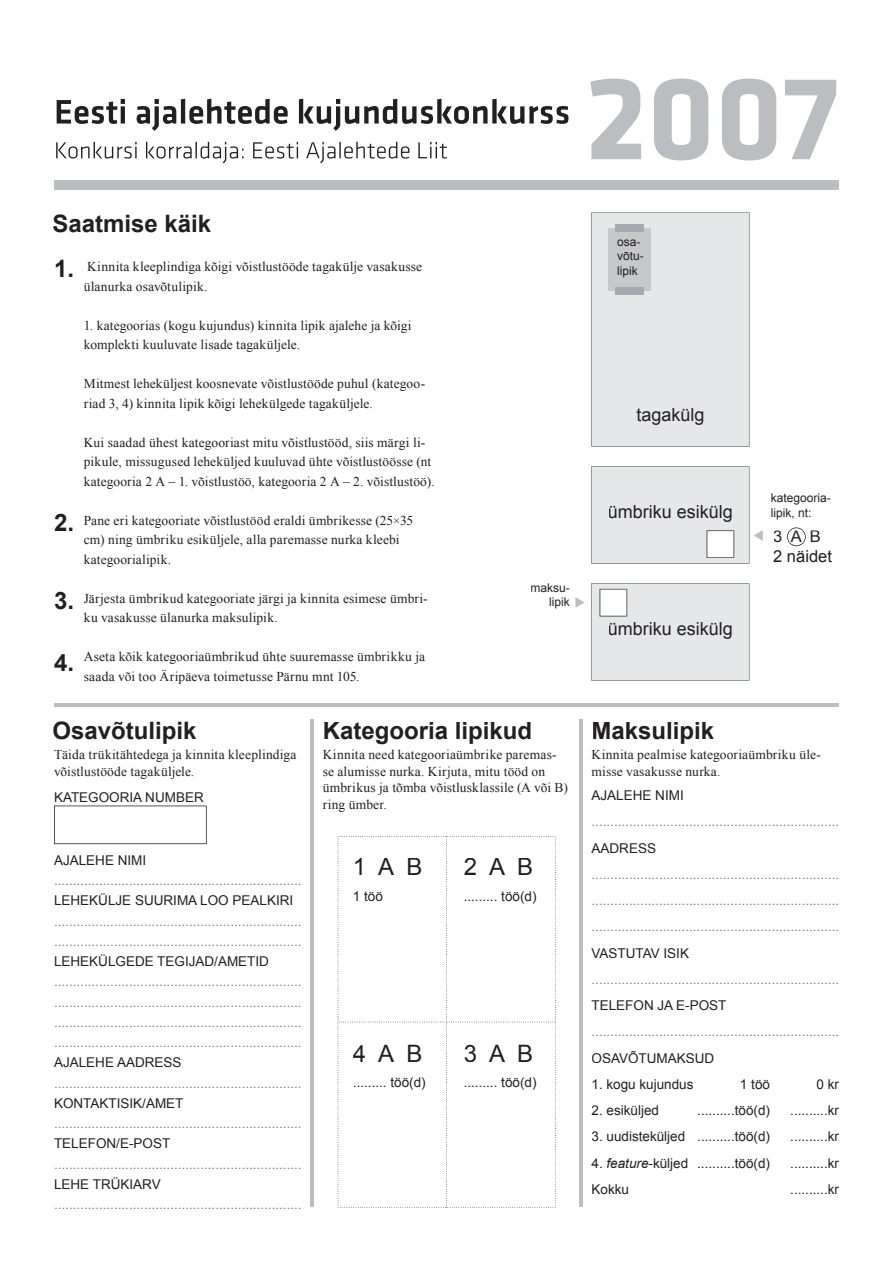
<style>
.page{position:relative;width:893px;height:1263px;background:#fff}
.page>*{position:absolute;margin:0;border:0;box-sizing:border-box;transform-origin:0 0}
.t1{font:700 24px/44.4px "Arial";color:#231f20}
.t2{font:24px "Arial";color:#231f20}
.t3{font:18px "Arial";color:#231f20}
.t4{font:16.5px/19.8px "Arial";color:#231f20}
.t5{font:13.5px/20.2px "Arial";color:#808285;text-align:justify}
.t6{font:13.5px/19.5px "Times New Roman";letter-spacing:.01em;color:#231f20}
.t7{font:13.5px "Arial";color:#231f20}
.t8{font:12px/14.4px "Arial";color:#231f20}
.s1{font-style:italic}
</style>
<div class="page">
<div style="left:54px;top:181px;width:785px;height:9px;background:#bcbdc0"></div>
<hr style="left:54px;top:703px;width:785px;height:3px;background:#bcbdc0">
<div style="left:591px;top:212px;width:158px;height:235px;background:#e6e7e9"></div>
<div style="left:637px;top:408px;width:66px;height:16px;background:#e6e7e9"></div>
<div style="left:608px;top:228px;width:43px;height:63px;background:#c7c8ca"></div>
<div style="left:615px;top:225px;width:29px;height:7px;background:#a8a9ad"></div>
<div style="left:615px;top:287px;width:29px;height:7px;background:#a8a9ad"></div>
<svg style="left:787px;top:527px;width:19px;height:19px"></svg>
<svg style="left:591px;top:583px;width:158px;height:98px"></svg>
<hr style="left:311px;top:720px;width:3px;height:487px;background:#bcbdc0">
<hr style="left:579px;top:720px;width:3px;height:487px;background:#bcbdc0">
<svg style="left:54px;top:805px;width:153px;height:39px"></svg>
<svg style="left:338px;top:836px;width:218px;height:372px"></svg>
<svg style="left:590px;top:79px;width:246px;height:81px"></svg>
<svg style="left:56px;top:142px;width:391px;height:21px"></svg>
<svg style="left:57px;top:99px;width:511px;height:32px"></svg>
<svg style="left:591px;top:466px;width:159px;height:98px"></svg>
<h1 class="t1" style="left:52px;top:202px;width:160px">Saatmise käik<br>1.</h1>
<p class="t6" style="left:84px;top:257px;width:340px">Kinnita kleeplindiga kõigi võistlustööde tagakülje vasakusse ülanurka osavõtulipik.</p>
<p class="t6" style="left:84px;top:315px;width:329px">1. kategoorias (kogu kujundus) kinnita lipik ajalehe ja kõigi komplekti kuuluvate lisade tagaküljele.</p>
<p class="t6" style="left:84px;top:374px;width:343px">Mitmest leheküljest koosnevate võistlustööde puhul (kategoo&shy;riad 3, 4) kinnita lipik kõigi lehekülgede tagaküljele.</p>
<p class="t6" style="left:84px;top:432px;width:352px">Kui saadad ühest kategooriast mitu võistlustööd, siis märgi li&shy;pikule, missugused leheküljed kuuluvad ühte võistlustöösse (nt kategooria 2 A – 1. võistlustöö, kategooria 2 A – 2. võistlustöö).</p>
<p class="t6" style="left:84px;top:510px;width:331px">Pane eri kategooriate võistlustööd eraldi ümbrikesse (25×35 cm) ning ümbriku esiküljele, alla paremasse nurka kleebi kategoorialipik.</p>
<p class="t6" style="left:84px;top:588px;width:345px">Järjesta ümbrikud kategooriate järgi ja kinnita esimese ümbri&shy;ku vasakusse ülanurka maksulipik.</p>
<p class="t6" style="left:84px;top:647px;width:343px">Aseta kõik kategooriaümbrikud ühte suuremasse ümbrikku ja saada või too Äripäeva toimetusse Pärnu mnt 105.</p>
<h1 class="t1" style="left:54px;top:501px;width:22px">2.</h1>
<h1 class="t1" style="left:54px;top:579px;width:22px">3.</h1>
<h1 class="t1" style="left:54px;top:641px;width:22px">4.</h1>
<p class="t8" style="left:617px;top:235px;width:28px">osa&shy;võtu&shy;lipik</p>
<p class="t8" style="left:530px;top:581px;width:41px;text-align:right">maksu&shy;lipik</p>
<h2 class="t3" style="left:636px;top:403px;width:70px">tagakülg</h2>
<h2 class="t3" style="left:608px;top:500px;width:127px">ümbriku esikülg</h2>
<h2 class="t3" style="left:608px;top:617px;width:127px">ümbriku esikülg</h2>
<h1 class="t1" style="left:52px;top:709px;width:146px">Osavõtulipik</h1>
<h1 class="t1" style="left:323px;top:709px;width:211px">Kategooria lipikud</h1>
<h1 class="t1" style="left:591px;top:709px;width:124px">Maksulipik</h1>
<p class="t8" style="left:771px;top:491px;width:62px">kategooria&shy;lipik, nt:</p>
<p class="t4" style="left:773px;top:527px;width:60px">3 A B<br>2 näidet</p>
<p class="t6" style="left:54px;top:746px;width:244px;line-height:16.5px">Täida trükitähtedega ja kinnita kleeplindiga võistlustööde tagaküljele.</p>
<p class="t6" style="left:323px;top:746px;width:247px;line-height:16.5px">Kinnita need kategooriaümbrike paremas&shy;se alumisse nurka. Kirjuta, mitu tööd on ümbrikus ja tõmba võistlusklassile (A või B) ring ümber.</p>
<p class="t7" style="left:54px;top:789px;width:151px">KATEGOORIA NUMBER</p>
<p class="t7" style="left:54px;top:851px;width:94px">AJALEHE NIMI</p>
<p class="t5" style="left:54px;top:870px;width:249px">..................................................................</p>
<p class="t7" style="left:54px;top:892px;width:241px">LEHEKÜLJE SUURIMA LOO PEALKIRI</p>
<p class="t5" style="left:54px;top:911px;width:249px">.................................................................. ..................................................................</p>
<p class="t7" style="left:54px;top:952px;width:217px">LEHEKÜLGEDE TEGIJAD/AMETID</p>
<p class="t5" style="left:54px;top:972px;width:249px">.................................................................. .................................................................. .................................................................. ..................................................................</p>
<p class="t7" style="left:54px;top:1054px;width:129px">AJALEHE AADRESS</p>
<p class="t5" style="left:54px;top:1073px;width:249px">..................................................................</p>
<p class="t7" style="left:54px;top:1094px;width:131px">KONTAKTISIK/AMET</p>
<p class="t5" style="left:54px;top:1113px;width:249px">..................................................................</p>
<p class="t7" style="left:54px;top:1135px;width:118px">TELEFON/E-POST</p>
<p class="t5" style="left:54px;top:1154px;width:249px">..................................................................</p>
<p class="t7" style="left:54px;top:1175px;width:108px">LEHE TRÜKIARV</p>
<p class="t5" style="left:54px;top:1194px;width:249px">..................................................................</p>
<h1 class="t2" style="left:353px;top:851px;width:71px">1 A B</h1>
<p class="t7" style="left:353px;top:887px;width:32px">1 töö</p>
<h1 class="t2" style="left:464px;top:851px;width:71px">2 A B</h1>
<p class="t7" style="left:464px;top:887px;width:74px">......... töö(d)</p>
<h1 class="t2" style="left:353px;top:1037px;width:71px">4 A B</h1>
<p class="t7" style="left:353px;top:1073px;width:74px">......... töö(d)</p>
<h1 class="t2" style="left:464px;top:1037px;width:71px">3 A B</h1>
<p class="t7" style="left:464px;top:1073px;width:74px">......... töö(d)</p>
<p class="t6" style="left:591px;top:746px;width:231px;line-height:16.5px">Kinnita pealmise kategooriaümbriku üle&shy;misse vasakusse nurka.</p>
<p class="t7" style="left:591px;top:786px;width:94px">AJALEHE NIMI</p>
<p class="t5" style="left:591px;top:812px;width:249px">..................................................................</p>
<p class="t7" style="left:591px;top:839px;width:66px">AADRESS</p>
<p class="t5" style="left:591px;top:861px;width:249px;line-height:26.2px">.................................................................. .................................................................. ..................................................................</p>
<p class="t7" style="left:591px;top:944px;width:99px">VASTUTAV ISIK</p>
<p class="t5" style="left:591px;top:969px;width:249px">..................................................................</p>
<p class="t7" style="left:591px;top:996px;width:137px">TELEFON JA E-POST</p>
<p class="t5" style="left:591px;top:1022px;width:249px">..................................................................</p>
<p class="t7" style="left:591px;top:1049px;width:124px">OSAVÕTUMAKSUD</p>
<p class="t7" style="left:591px;top:1075px;width:104px">1. kogu kujundus</p>
<p class="t7" style="left:740px;top:1075px;width:32px">1 töö</p>
<p class="t7" style="left:816px;top:1075px;width:24px">0 kr</p>
<p class="t7" style="left:591px;top:1101px;width:69px">2. esiküljed</p>
<p class="t7" style="left:697px;top:1101px;width:74px">..........töö(d)</p>
<p class="t7" style="left:790px;top:1101px;width:50px">..........kr</p>
<p class="t7" style="left:591px;top:1128px;width:180px">3. uudisteküljed ..........töö(d)</p>
<p class="t7" style="left:790px;top:1128px;width:50px">..........kr</p>
<p class="t7" style="left:591px;top:1154px;width:180px">4. <span class="s1">feature</span>-küljed ..........töö(d)</p>
<p class="t7" style="left:790px;top:1154px;width:50px">..........kr</p>
<p class="t7" style="left:591px;top:1180px;width:39px">Kokku</p>
<p class="t7" style="left:790px;top:1180px;width:50px">..........kr</p>
</div>
